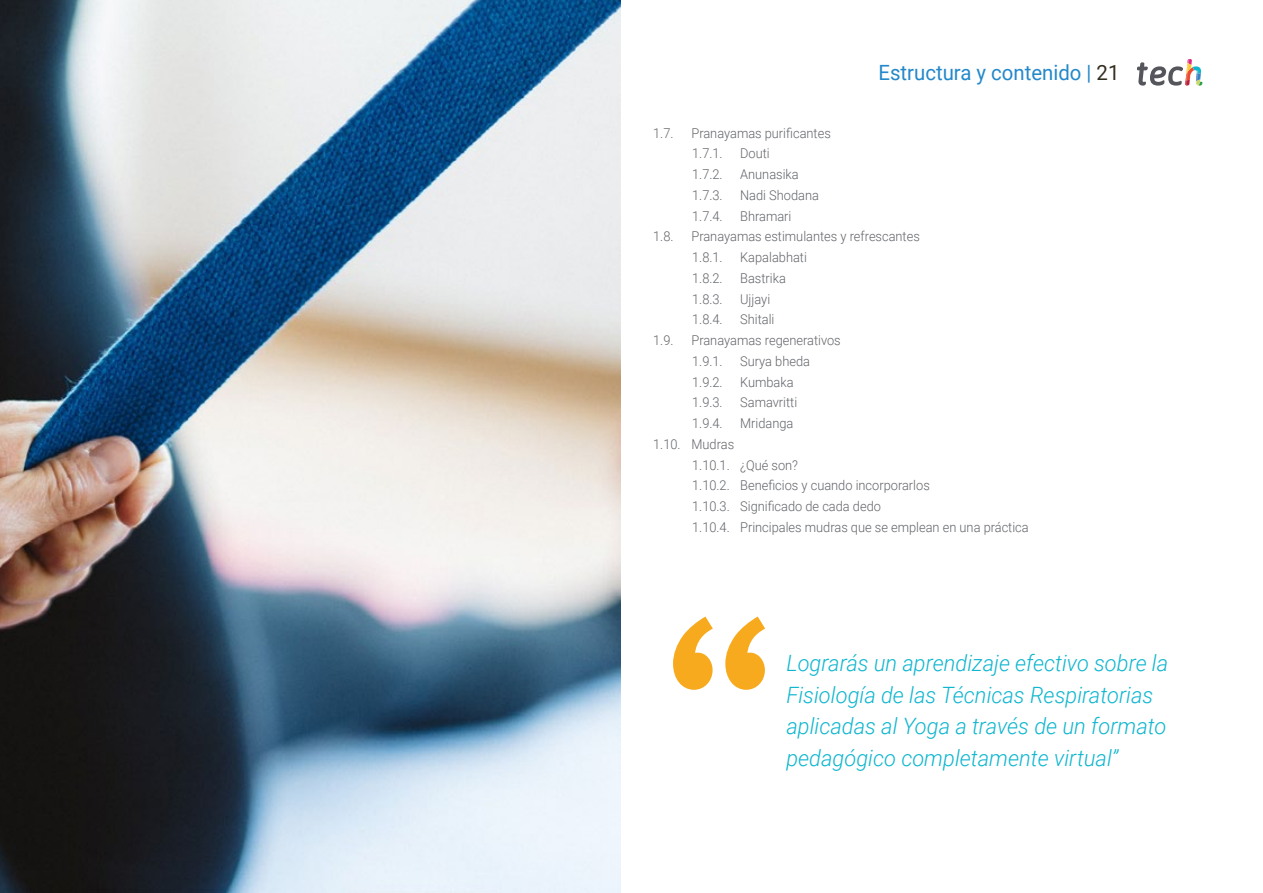
<style>
.page{position:relative;width:1263px;height:893px;background:#fff}
.page>*{position:absolute;margin:0;border:0;box-sizing:border-box;transform-origin:0 0}
.t1{font:italic 300 22.5px/31.5px "Roboto";color:#0fb6cf}
.t2{font:21px "Roboto";color:#2488c9}
.t3{font:300 13.5px/20.7px "Roboto";color:#61646a;scale:.95 1}
.s1{color:#312e20}
</style>
<div class="page">
<img style="left:0;top:0;width:621px;height:893px">
<svg style="left:673px;top:617px;width:92px;height:73px"></svg>
<svg style="left:1137px;top:59px;width:65px;height:27px"></svg>
<p class="t3" style="left:653px;top:122px;width:23px">1.7.</p>
<p class="t3" style="left:691px;top:122px;width:148px">Pranayamas purificantes<br>1.7.1.</p>
<p class="t3" style="left:740px;top:143px;width:33px">Douti</p>
<p class="t3" style="left:692px;top:164px;width:34px">1.7.2.</p>
<p class="t3" style="left:740px;top:164px;width:63px">Anunasika</p>
<p class="t3" style="left:692px;top:184px;width:34px">1.7.3.</p>
<p class="t3" style="left:740px;top:184px;width:84px">Nadi Shodana</p>
<p class="t3" style="left:692px;top:205px;width:34px">1.7.4.</p>
<p class="t3" style="left:740px;top:205px;width:55px">Bhramari</p>
<h2 class="t2" style="left:878px;top:57px;width:242px">Estructura y contenido | <span class="s1">21</span></h2>
<p class="t3" style="left:653px;top:226px;width:23px">1.8.</p>
<p class="t3" style="left:691px;top:226px;width:242px">Pranayamas estimulantes y refrescantes<br>1.8.1.</p>
<p class="t3" style="left:740px;top:247px;width:72px">Kapalabhati</p>
<p class="t3" style="left:692px;top:267px;width:34px">1.8.2.</p>
<p class="t3" style="left:740px;top:267px;width:50px">Bastrika</p>
<p class="t3" style="left:692px;top:288px;width:34px">1.8.3.</p>
<p class="t3" style="left:740px;top:288px;width:33px">Ujjayi</p>
<p class="t3" style="left:692px;top:309px;width:34px">1.8.4.</p>
<p class="t3" style="left:740px;top:309px;width:38px">Shitali</p>
<p class="t3" style="left:653px;top:330px;width:23px">1.9.</p>
<p class="t3" style="left:691px;top:330px;width:159px">Pranayamas regenerativos<br>1.9.1.</p>
<p class="t3" style="left:740px;top:350px;width:75px">Surya bheda</p>
<p class="t3" style="left:692px;top:371px;width:34px">1.9.2.</p>
<p class="t3" style="left:740px;top:371px;width:58px">Kumbaka</p>
<p class="t3" style="left:692px;top:392px;width:34px">1.9.3.</p>
<p class="t3" style="left:740px;top:392px;width:62px">Samavritti</p>
<p class="t3" style="left:692px;top:413px;width:34px">1.9.4.</p>
<p class="t3" style="left:740px;top:413px;width:58px">Mridanga</p>
<p class="t3" style="left:692px;top:433px;width:356px;text-indent:-39px">1.10. Mudras<br>1.10.1. ¿Qué son?<br>1.10.2. Beneficios y cuando incorporarlos<br>1.10.3. Significado de cada dedo<br>1.10.4. Principales mudras que se emplean en una práctica</p>
<h1 class="t1" style="left:786px;top:646px;width:383px">Lograrás un aprendizaje efectivo sobre la Fisiología de las Técnicas Respiratorias aplicadas al Yoga a través de un formato pedagógico completamente virtual”</h1>
</div>
